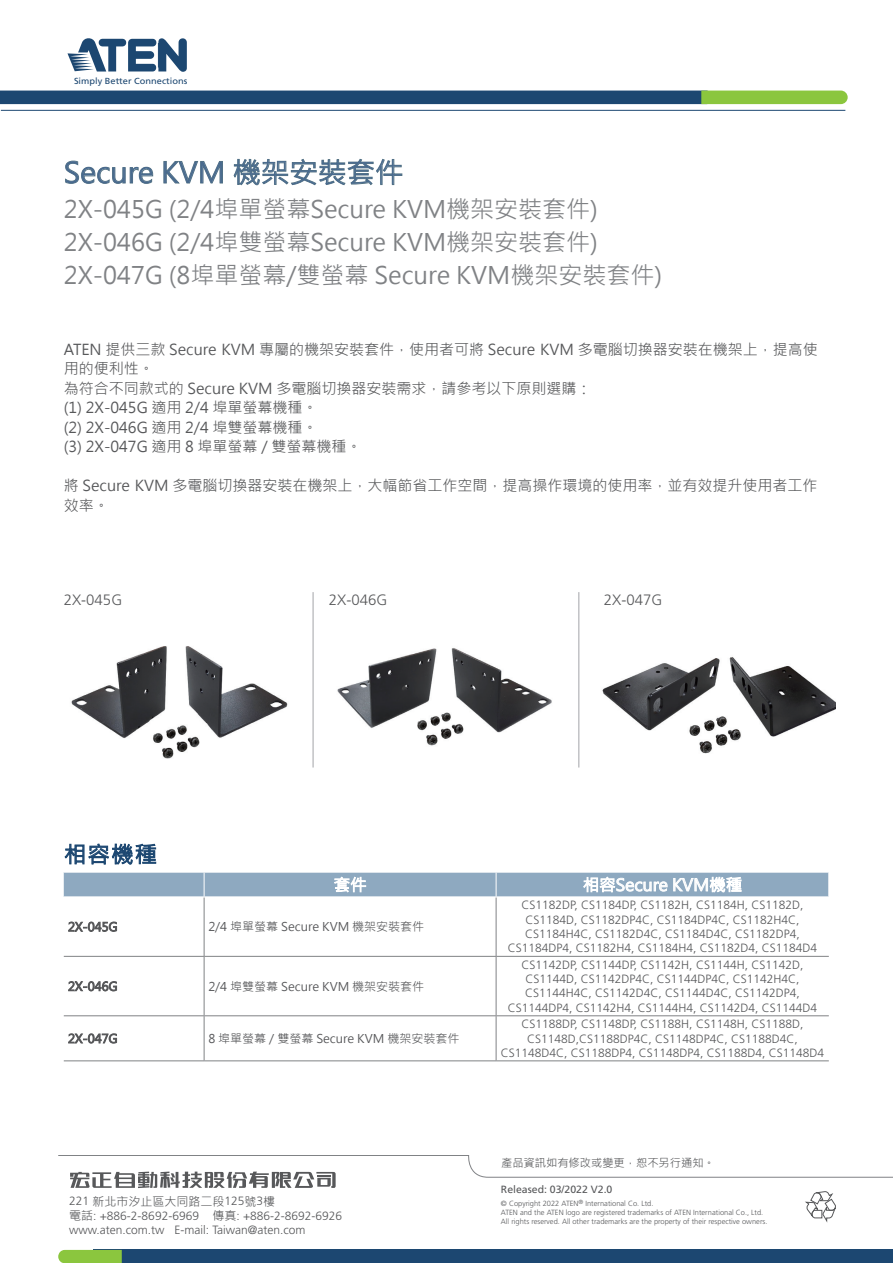
<style>
.page{position:relative;width:893px;height:1263px;background:#fff}
.page>*{position:absolute;margin:0;border:0;box-sizing:border-box;transform-origin:0 0}
.t1{font:28.5px "Microsoft Jheng Hei";color:#496a8e}
.t2{font:24px/33px "Microsoft Jheng Hei";color:#808285}
.t3{font:22.5px "Microsoft Jheng Hei";color:#1c4771}
.t4{font:16.5px "Microsoft Jheng Hei";color:#fff}
.t5{font:15px/19.5px "Microsoft Jheng Hei";color:#57585a}
.t6{font:300 15px "Frutiger";color:#57585a}
.t7{font:300 12px/14.4px "Frutiger";color:#57585a;text-align:center}
.t8{font:12px "Microsoft Jheng Hei";color:#57585a}
.t9{font:11.25px "Microsoft Jheng Hei";color:#57585a}
.t10{font:10.5px "Frutiger";color:#57585a}
.t11{font:8.85px "Frutiger";color:#1c4771;scale:1.05 1}
.t12{font:300 7.5px/9px "Frutiger";color:#57585a}
.s1{font-family:"Frutiger";font-weight:300}
.s2{font-family:"Microsoft Jheng Hei";font-weight:400}
</style>
<div class="page">
<hr style="left:1px;top:110px;width:844px;height:1px;background:#1c4771">
<div style="left:0;top:91px;width:708px;height:13px;background:#1c4771"></div>
<svg style="left:67px;top:38px;width:120px;height:34px"></svg>
<div style="left:701px;top:91px;width:147px;height:13px;background:#8bc63e"></div>
<svg style="left:65px;top:161px;width:88px;height:23px"></svg>
<svg style="left:163px;top:161px;width:60px;height:23px"></svg>
<svg style="left:234px;top:159px;width:168px;height:26px"></svg>
<hr style="left:204px;top:897px;width:1px;height:59px;background:#808285">
<hr style="left:496px;top:897px;width:1px;height:59px;background:#808285">
<hr style="left:64px;top:956px;width:140px;height:1px;background:#808285">
<hr style="left:204px;top:956px;width:292px;height:1px;background:#808285">
<hr style="left:204px;top:957px;width:1px;height:58px;background:#808285">
<hr style="left:496px;top:956px;width:333px;height:1px;background:#808285">
<hr style="left:496px;top:957px;width:1px;height:58px;background:#808285">
<hr style="left:64px;top:1015px;width:140px;height:1px;background:#808285">
<hr style="left:204px;top:1015px;width:292px;height:1px;background:#808285">
<hr style="left:204px;top:1016px;width:1px;height:44px;background:#808285">
<hr style="left:496px;top:1015px;width:333px;height:1px;background:#808285">
<hr style="left:496px;top:1016px;width:1px;height:44px;background:#808285">
<hr style="left:64px;top:1060px;width:140px;height:1px;background:#808285">
<hr style="left:204px;top:1060px;width:292px;height:1px;background:#808285">
<hr style="left:496px;top:1060px;width:333px;height:1px;background:#808285">
<svg style="left:64px;top:872px;width:765px;height:25px"></svg>
<svg style="left:68px;top:922px;width:49px;height:10px"></svg>
<svg style="left:68px;top:981px;width:49px;height:10px"></svg>
<svg style="left:68px;top:1033px;width:49px;height:10px"></svg>
<svg style="left:65px;top:843px;width:91px;height:21px"></svg>
<div style="left:94px;top:1250px;width:799px;height:13px;background:#1c4771"></div>
<svg style="left:58px;top:1250px;width:64px;height:13px"></svg>
<svg style="left:58px;top:1155px;width:835px;height:68px"></svg>
<img style="left:71px;top:646px;width:217px;height:113px">
<img style="left:337px;top:648px;width:215px;height:98px">
<img style="left:602px;top:657px;width:233px;height:97px">
<hr style="left:313px;top:592px;width:1px;height:175px;background:#a8a9ad">
<hr style="left:578px;top:592px;width:1px;height:175px;background:#a8a9ad">
<p class="t11" style="left:74px;top:76px;width:109px">Simply Better Connections</p>
<h1 class="t1" style="left:64px;top:155px;width:341px">Secure KVM 機架安裝套件</h1>
<h2 class="t2" style="left:64px;top:193px;width:600px">2X-045G (2/4埠單螢幕Secure KVM機架安裝套件)<br>2X-046G (2/4埠雙螢幕Secure KVM機架安裝套件)<br>2X-047G (8埠單螢幕/雙螢幕 Secure KVM機架安裝套件)</h2>
<p class="t5" style="left:64px;top:339px;width:755px">ATEN 提供三款 Secure KVM 專屬的機架安裝套件，使用者可將 Secure KVM 多電腦切換器安裝在機架上，提高使用的便利性。<br>為符合不同款式的 Secure KVM 多電腦切換器安裝需求，請參考以下原則選購：<br>(1) 2X-045G 適用 2/4 埠單螢幕機種。<br>(2) 2X-046G 適用 2/4 埠雙螢幕機種。<br>(3) 2X-047G 適用 8 埠單螢幕 / 雙螢幕機種。</p>
<p class="t5" style="left:64px;top:476px;width:755px">將 Secure KVM 多電腦切換器安裝在機架上，大幅節省工作空間，提高操作環境的使用率，並有效提升使用者工作效率。</p>
<p class="t6" style="left:64px;top:591px;width:60px">2X-045G</p>
<p class="t6" style="left:329px;top:591px;width:60px">2X-046G</p>
<p class="t6" style="left:604px;top:591px;width:60px">2X-047G</p>
<h3 class="t3" style="left:64px;top:840px;width:95px">相容機種</h3>
<p class="t8" style="left:208px;top:919px;width:217px">2/4 埠單螢幕 Secure KVM 機架安裝套件</p>
<p class="t8" style="left:208px;top:979px;width:217px">2/4 埠雙螢幕 Secure KVM 機架安裝套件</p>
<p class="t8" style="left:208px;top:1031px;width:252px">8 埠單螢幕 / 雙螢幕 Secure KVM 機架安裝套件</p>
<p class="t8" style="left:69px;top:1194px;width:208px"><span class="s1">221</span> 新北市汐止區大同路二段<span class="s1">125</span>號<span class="s1">3</span>樓</p>
<p class="t7" style="left:69px;top:1208px;width:275px;text-align:left"><span class="s2">電話</span>: +886-2-8692-6969 <span class="s2">傳真</span>: +886-2-8692-6926 www.aten.com.tw E-mail: Taiwan@aten.com</p>
<h3 class="t4" style="left:583px;top:874px;width:161px">相容Secure KVM機種</h3>
<p class="t7" style="left:508px;top:898px;width:311px">CS1182DP, CS1184DP, CS1182H, CS1184H, CS1182D, CS1184D, CS1182DP4C, CS1184DP4C, CS1182H4C, CS1184H4C, CS1182D4C, CS1184D4C, CS1182DP4, CS1184DP4, CS1182H4, CS1184H4, CS1182D4, CS1184D4</p>
<p class="t7" style="left:508px;top:957px;width:311px">CS1142DP, CS1144DP, CS1142H, CS1144H, CS1142D, CS1144D, CS1142DP4C, CS1144DP4C, CS1142H4C, CS1144H4C, CS1142D4C, CS1144D4C, CS1142DP4, CS1144DP4, CS1142H4, CS1144H4, CS1142D4, CS1144D4</p>
<p class="t7" style="left:501px;top:1017px;width:325px">CS1188DP, CS1148DP, CS1188H, CS1148H, CS1188D,<br>CS1148D,CS1188DP4C, CS1148DP4C, CS1188D4C,<br>CS1148D4C, CS1188DP4, CS1148DP4, CS1188D4, CS1148D4</p>
<p class="t9" style="left:501px;top:1155px;width:215px">產品資訊如有修改或變更，恕不另行通知。</p>
<p class="t10" style="left:501px;top:1183px;width:113px">Released: 03/2022 V2.0</p>
<p class="t12" style="left:501px;top:1198px;width:268px">© Copyright 2022 ATEN<sup>®</sup> International Co. Ltd.<br>ATEN and the ATEN logo are registered trademarks of ATEN International Co., Ltd.<br>All rights reserved. All other trademarks are the property of their respective owners.</p>
</div>
